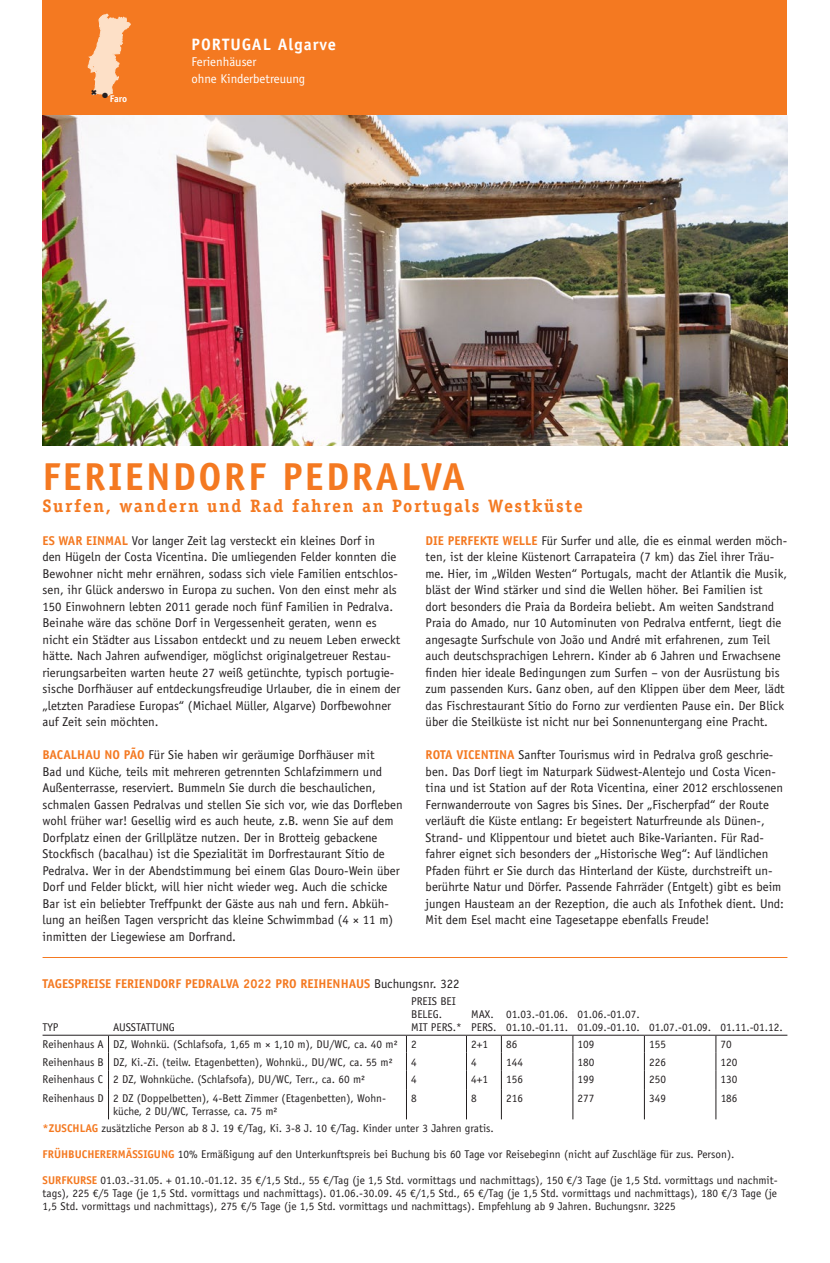
<style>
.page{position:relative;width:830px;height:1263px;background:#fff}
.page>*{position:absolute;margin:0;border:0;box-sizing:border-box;transform-origin:0 0}
.t1{font:700 39px "Officina Sans Std";letter-spacing:.06em;color:#f47921}
.t2{font:700 18px "Officina Serif Std";letter-spacing:.09em;color:#f47921}
.t3{font:700 16.5px "Officina Sans Std";letter-spacing:.06em;color:#fff}
.t4{font:12.75px/16.5px "Officina Sans Std";color:#231f20}
.t5{font:700 12.75px "Officina Sans Std";color:#f47921}
.t6{font:12.75px "Officina Sans Std";color:#fff}
.t7{font:11.25px/12.8px "Officina Sans Std";color:#231f20}
.t8{font:700 9.75px "Officina Sans Std";color:#fff}
.s1{font-weight:700;color:#f47921}
.s2{font-weight:400;color:#231f20}
</style>
<div class="page">
<div style="left:43px;top:0;width:744px;height:116px;background:#f47921"></div>
<img style="left:43px;top:116px;width:744px;height:330px">
<hr style="left:108px;top:1089px;width:1px;height:30px;background:#231f20">
<hr style="left:406px;top:1089px;width:1px;height:30px;background:#231f20">
<hr style="left:466px;top:1089px;width:1px;height:30px;background:#231f20">
<hr style="left:501px;top:1089px;width:1px;height:30px;background:#231f20">
<hr style="left:572px;top:1089px;width:1px;height:30px;background:#231f20">
<hr style="left:643px;top:1089px;width:1px;height:30px;background:#231f20">
<hr style="left:715px;top:1089px;width:1px;height:30px;background:#231f20">
<hr style="left:43px;top:1035px;width:65px;height:1px;background:#231f20">
<hr style="left:108px;top:1035px;width:298px;height:1px;background:#231f20">
<svg style="left:108px;top:1035px;width:1px;height:54px"></svg>
<hr style="left:406px;top:1035px;width:60px;height:1px;background:#231f20">
<svg style="left:406px;top:1035px;width:1px;height:54px"></svg>
<hr style="left:466px;top:1035px;width:35px;height:1px;background:#231f20">
<svg style="left:466px;top:1035px;width:1px;height:54px"></svg>
<hr style="left:501px;top:1035px;width:71px;height:1px;background:#231f20">
<svg style="left:501px;top:1035px;width:1px;height:54px"></svg>
<hr style="left:572px;top:1035px;width:72px;height:1px;background:#231f20">
<svg style="left:572px;top:1035px;width:1px;height:54px"></svg>
<hr style="left:644px;top:1035px;width:71px;height:1px;background:#231f20">
<svg style="left:643px;top:1035px;width:1px;height:54px"></svg>
<hr style="left:715px;top:1035px;width:72px;height:1px;background:#231f20">
<svg style="left:715px;top:1035px;width:1px;height:54px"></svg>
<hr style="left:43px;top:957px;width:744px;height:1px;background:#f47921">
<svg style="left:87px;top:13px;width:44px;height:84px"></svg>
<p class="t3" style="left:191px;top:34px;width:146px">PORTUGAL Algarve</p>
<p class="t6" style="left:191px;top:54px;width:66px">Ferienhäuser</p>
<p class="t8" style="left:110px;top:93px;width:19px">Faro</p>
<p class="t6" style="left:191px;top:71px;width:115px">ohne Kinderbetreuung</p>
<h1 class="t1" style="left:43px;top:453px;width:424px">FERIENDORF PEDRALVA</h1>
<h2 class="t2" style="left:43px;top:494px;width:541px">Surfen, wandern und Rad fahren an Portugals Westküste</h2>
<p class="t4" style="left:43px;top:532px;width:359px"><span class="s1">ES WAR EINMAL</span> Vor langer Zeit lag versteckt ein kleines Dorf in<br>den Hügeln der Costa Vicentina. Die umliegenden Felder konnten die Bewohner nicht mehr ernähren, sodass sich viele Familien entschlos&shy;sen, ihr Glück anderswo in Europa zu suchen. Von den einst mehr als 150 Einwohnern lebten 2011 gerade noch fünf Familien in Pedralva.<br>Beinahe wäre das schöne Dorf in Vergessenheit geraten, wenn es nicht ein Städter aus Lissabon entdeckt und zu neuem Leben erweckt hätte. Nach Jahren aufwendiger, möglichst originalgetreuer Restau&shy;rierungsarbeiten warten heute 27 weiß getünchte, typisch portugie&shy;sische Dorfhäuser auf entdeckungsfreudige Urlauber, die in einem der „letzten Paradiese Europas“ (Michael Müller, Algarve) Dorfbewohner auf Zeit sein möchten.</p>
<p class="t4" style="left:43px;top:746px;width:361px"><span class="s1">BACALHAU NO PÃO</span> Für Sie haben wir geräumige Dorfhäuser mit<br>Bad und Küche, teils mit mehreren getrennten Schlafzimmern und Außenterrasse, reserviert. Bummeln Sie durch die beschaulichen, schmalen Gassen Pedralvas und stellen Sie sich vor, wie das Dorfleben wohl früher war! Gesellig wird es auch heute, z.B. wenn Sie auf dem Dorfplatz einen der Grillplätze nutzen. Der in Brotteig gebackene Stockfisch (bacalhau) ist die Spezialität im Dorfrestaurant Sítio de Pedralva. Wer in der Abendstimmung bei einem Glas Douro-Wein über Dorf und Felder blickt, will hier nicht wieder weg. Auch die schicke Bar ist ein beliebter Treffpunkt der Gäste aus nah und fern. Abküh&shy;lung an heißen Tagen verspricht das kleine Schwimmbad (4 × 11 m) inmitten der Liegewiese am Dorfrand.</p>
<p class="t4" style="left:425px;top:532px;width:363px"><span class="s1">DIE PERFEKTE WELLE</span> Für Surfer und alle, die es einmal werden möch&shy;ten, ist der kleine Küstenort Carrapateira (7 km) das Ziel ihrer Träu&shy;me. Hier, im „Wilden Westen“ Portugals, macht der Atlantik die Musik, bläst der Wind stärker und sind die Wellen höher. Bei Familien ist<br>dort besonders die Praia da Bordeira beliebt. Am weiten Sandstrand Praia do Amado, nur 10 Autominuten von Pedralva entfernt, liegt die angesagte Surfschule von João und André mit erfahrenen, zum Teil auch deutschsprachigen Lehrern. Kinder ab 6 Jahren und Erwachsene finden hier ideale Bedingungen zum Surfen – von der Ausrüstung bis zum passenden Kurs. Ganz oben, auf den Klippen über dem Meer, lädt das Fischrestaurant Sítio do Forno zur verdienten Pause ein. Der Blick über die Steilküste ist nicht nur bei Sonnenuntergang eine Pracht.</p>
<p class="t4" style="left:425px;top:746px;width:360px"><span class="s1">ROTA VICENTINA</span> Sanfter Tourismus wird in Pedralva groß geschrie&shy;ben. Das Dorf liegt im Naturpark Südwest-Alentejo und Costa Vicen&shy;tina und ist Station auf der Rota Vicentina, einer 2012 erschlossenen Fernwanderroute von Sagres bis Sines. Der „Fischerpfad“ der Route verläuft die Küste entlang: Er begeistert Naturfreunde als Dünen-, Strand- und Klippentour und bietet auch Bike-Varianten. Für Rad&shy;fahrer eignet sich besonders der „Historische Weg“: Auf ländlichen Pfaden führt er Sie durch das Hinterland der Küste, durchstreift un&shy;berührte Natur und Dörfer. Passende Fahrräder (Entgelt) gibt es beim jungen Hausteam an der Rezeption, die auch als Infothek dient. Und:<br>Mit dem Esel macht eine Tagesetappe ebenfalls Freude!</p>
<p class="t5" style="left:43px;top:975px;width:418px">TAGESPREISE FERIENDORF PEDRALVA 2022 PRO REIHENHAUS <span class="s2">Buchungsnr. 322</span></p>
<p class="t7" style="left:43px;top:1020px;width:18px">TYP</p>
<p class="t7" style="left:113px;top:1020px;width:63px">AUSSTATTUNG</p>
<p class="t7" style="left:411px;top:995px;width:52px">PREIS BEI<br>BELEG.<br>MIT PERS.*</p>
<p class="t7" style="left:471px;top:1007px;width:27px">MAX.<br>PERS.</p>
<p class="t7" style="left:506px;top:1007px;width:64px">01.03.-01.06.<br>01.10.-01.11.</p>
<p class="t7" style="left:577px;top:1007px;width:206px">01.06.-01.07.<br>01.09.-01.10. 01.07.-01.09. 01.11.-01.12.</p>
<p class="t7" style="left:43px;top:1038px;width:375px">Reihenhaus A DZ, Wohnkü. (Schlafsofa, 1,65 m × 1,10 m), DU/WC, ca. 40 m² 2</p>
<p class="t7" style="left:471px;top:1038px;width:18px">2+1</p>
<p class="t7" style="left:506px;top:1038px;width:13px">86</p>
<p class="t7" style="left:577px;top:1038px;width:18px">109</p>
<p class="t7" style="left:648px;top:1038px;width:18px">155</p>
<p class="t7" style="left:720px;top:1038px;width:13px">70</p>
<p class="t7" style="left:43px;top:1055px;width:351px">Reihenhaus B DZ, Ki.-Zi. (teilw. Etagenbetten), Wohnkü., DU/WC, ca. 55 m²</p>
<p class="t7" style="left:411px;top:1055px;width:7px">4</p>
<p class="t7" style="left:471px;top:1055px;width:7px">4</p>
<p class="t7" style="left:506px;top:1055px;width:18px">144</p>
<p class="t7" style="left:577px;top:1055px;width:18px">180</p>
<p class="t7" style="left:648px;top:1055px;width:18px">226</p>
<p class="t7" style="left:720px;top:1055px;width:18px">120</p>
<p class="t7" style="left:43px;top:1073px;width:324px">Reihenhaus C 2 DZ, Wohnküche. (Schlafsofa), DU/WC, Terr., ca. 60 m²</p>
<p class="t7" style="left:411px;top:1073px;width:7px">4</p>
<p class="t7" style="left:471px;top:1073px;width:18px">4+1</p>
<p class="t7" style="left:506px;top:1073px;width:18px">156</p>
<p class="t7" style="left:577px;top:1073px;width:18px">199</p>
<p class="t7" style="left:648px;top:1073px;width:18px">250</p>
<p class="t7" style="left:720px;top:1073px;width:18px">130</p>
<p class="t7" style="left:113px;top:1092px;width:273px;text-indent:-71px">Reihenhaus D 2 DZ (Doppelbetten), 4-Bett Zimmer (Etagenbetten), Wohn&shy;küche, 2 DU/WC, Terrasse, ca. 75 m²</p>
<p class="t7" style="left:411px;top:1092px;width:7px">8</p>
<p class="t7" style="left:471px;top:1092px;width:7px">8</p>
<p class="t7" style="left:506px;top:1092px;width:18px">216</p>
<p class="t7" style="left:577px;top:1092px;width:18px">277</p>
<p class="t7" style="left:648px;top:1092px;width:18px">349</p>
<p class="t7" style="left:720px;top:1092px;width:18px">186</p>
<p class="t7" style="left:43px;top:1122px;width:452px"><span class="s1">*ZUSCHLAG</span> zusätzliche Person ab 8 J. 19 €/Tag, Ki. 3-8 J. 10 €/Tag. Kinder unter 3 Jahren gratis.</p>
<p class="t7" style="left:43px;top:1148px;width:693px"><span class="s1">FRÜHBUCHERERMÄSSIGUNG</span> 10% Ermäßigung auf den Unterkunftspreis bei Buchung bis 60 Tage vor Reisebeginn (nicht auf Zuschläge für zus. Person).</p>
<p class="t7" style="left:43px;top:1174px;width:736px;text-align:justify"><span class="s1">SURFKURSE</span> 01.03.-31.05. + 01.10.-01.12. 35 €/1,5 Std., 55 €/Tag (je 1,5 Std. vormittags und nachmittags), 150 €/3 Tage (je 1,5 Std. vormittags und nachmit&shy;tags), 225 €/5 Tage (je 1,5 Std. vormittags und nachmittags). 01.06.-30.09. 45 €/1,5 Std., 65 €/Tag (je 1,5 Std. vormittags und nachmittags), 180 €/3 Tage (je 1,5 Std. vormittags und nachmittags), 275 €/5 Tage (je 1,5 Std. vormittags und nachmittags). Empfehlung ab 9 Jahren. Buchungsnr. 3225</p>
</div>
